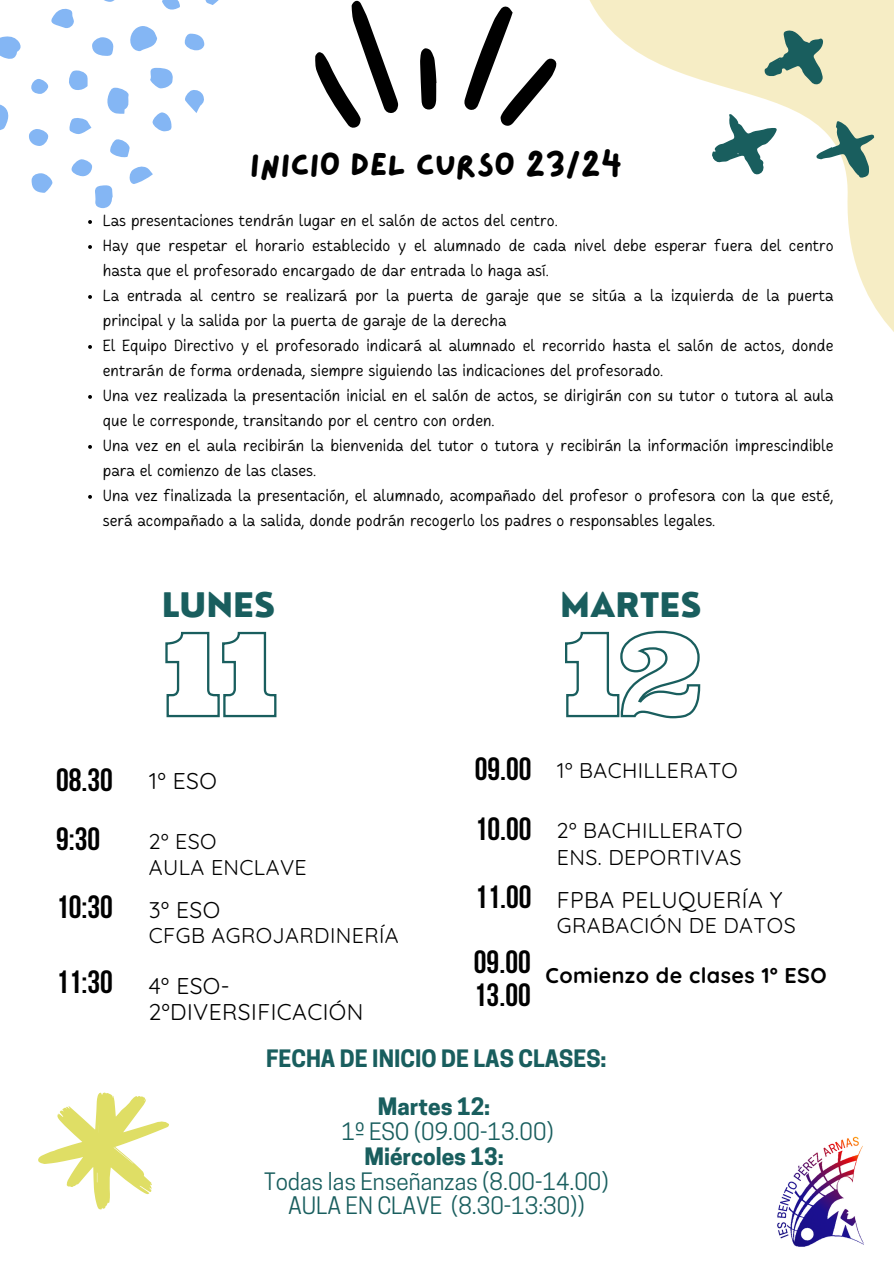
<style>
.page{position:relative;width:894px;height:1264px;background:#fff}
.page>*{position:absolute;margin:0;border:0;box-sizing:border-box;transform-origin:0 0}
.t1{font:800 33px "Nourd";color:#195e5e}
.t2{font:32.7px "Lazydog";color:#000}
.t3{font:700 32.1px "Bebas Neue";color:#000}
.t4{font:22.8px "Quicksand";letter-spacing:.02em;color:#000}
.t5{font:22.5px "Cooper Hewitt";color:#195e5e}
.t6{font:700 22.5px "Cooper Hewitt";color:#195e5e}
.t7{font:21.45px "Quicksand";letter-spacing:.02em;color:#000}
.t8{font:700 21.45px "Quicksand";letter-spacing:.02em;color:#000}
.t9{font:21.3px "Quicksand";letter-spacing:.02em;color:#000}
.t10{font:16.05px/25px "Cakerolli";color:#000}
</style>
<div class="page">
<svg style="left:315px;top:0;width:83px;height:128px"></svg>
<svg style="left:464px;top:6px;width:93px;height:120px"></svg>
<svg style="left:420px;top:48px;width:16px;height:62px"></svg>
<svg style="left:589px;top:0;width:304px;height:331px"></svg>
<svg style="left:0;top:104px;width:9px;height:26px"></svg>
<svg style="left:130px;top:26px;width:27px;height:26px"></svg>
<svg style="left:107px;top:88px;width:22px;height:26px"></svg>
<svg style="left:0;top:36px;width:21px;height:23px"></svg>
<svg style="left:150px;top:68px;width:23px;height:20px"></svg>
<svg style="left:104px;top:0;width:11px;height:2px"></svg>
<svg style="left:95px;top:185px;width:18px;height:23px"></svg>
<svg style="left:92px;top:37px;width:22px;height:19px"></svg>
<svg style="left:51px;top:8px;width:23px;height:20px"></svg>
<svg style="left:32px;top:173px;width:20px;height:20px"></svg>
<svg style="left:69px;top:70px;width:19px;height:20px"></svg>
<svg style="left:185px;top:90px;width:19px;height:23px"></svg>
<svg style="left:129px;top:166px;width:24px;height:18px"></svg>
<svg style="left:110px;top:139px;width:20px;height:19px"></svg>
<svg style="left:152px;top:112px;width:20px;height:20px"></svg>
<svg style="left:69px;top:118px;width:22px;height:16px"></svg>
<svg style="left:71px;top:159px;width:21px;height:17px"></svg>
<svg style="left:185px;top:33px;width:19px;height:18px"></svg>
<svg style="left:29px;top:129px;width:19px;height:17px"></svg>
<svg style="left:31px;top:79px;width:17px;height:15px"></svg>
<svg style="left:162px;top:0;width:18px;height:10px"></svg>
<svg style="left:205px;top:0;width:14px;height:5px"></svg>
<svg style="left:38px;top:1092px;width:131px;height:117px"></svg>
<img style="left:777px;top:1136px;width:87px;height:111px">
<svg style="left:699px;top:20px;width:187px;height:171px"></svg>
<svg style="left:88px;top:220px;width:4px;height:4px"></svg>
<svg style="left:88px;top:245px;width:4px;height:4px"></svg>
<svg style="left:88px;top:295px;width:4px;height:4px"></svg>
<svg style="left:88px;top:345px;width:4px;height:4px"></svg>
<svg style="left:88px;top:395px;width:4px;height:4px"></svg>
<svg style="left:88px;top:445px;width:4px;height:4px"></svg>
<svg style="left:88px;top:495px;width:4px;height:4px"></svg>
<svg style="left:165px;top:631px;width:112px;height:87px"></svg>
<svg style="left:565px;top:630px;width:136px;height:89px"></svg>
<p class="t2" style="left:250px;top:149px;width:373px">INICIO DEL CURSO 23/24</p>
<p class="t10" style="left:103px;top:209px;width:456px">Las presentaciones tendrán lugar en el salón de actos del centro.</p>
<p class="t10" style="left:103px;top:234px;width:732px">Hay que respetar el horario establecido y el alumnado de cada nivel debe esperar fuera del centro hasta que el profesorado encargado de dar entrada lo haga así.</p>
<p class="t10" style="left:103px;top:284px;width:732px">La entrada al centro se realizará por la puerta de garaje que se sitúa a la izquierda de la puerta principal y la salida por la puerta de garaje de la derecha</p>
<p class="t10" style="left:103px;top:334px;width:732px">El Equipo Directivo y el profesorado indicará al alumnado el recorrido hasta el salón de actos, donde entrarán de forma ordenada, siempre siguiendo las indicaciones del profesorado.</p>
<p class="t10" style="left:103px;top:384px;width:732px">Una vez realizada la presentación inicial en el salón de actos, se dirigirán con su tutor o tutora al aula que le corresponde, transitando por el centro con orden.</p>
<p class="t10" style="left:103px;top:434px;width:732px">Una vez en el aula recibirán la bienvenida del tutor o tutora y recibirán la información imprescindible para el comienzo de las clases.</p>
<p class="t10" style="left:103px;top:484px;width:732px">Una vez finalizada la presentación, el alumnado, acompañado del profesor o profesora con la que esté, será acompañado a la salida, donde podrán recogerlo los padres o responsables legales.</p>
<p class="t1" style="left:162px;top:584px;width:115px">LUNES</p>
<p class="t3" style="left:56px;top:766px;width:58px">08.30</p>
<p class="t4" style="left:149px;top:766px;width:69px">1º ESO</p>
<p class="t3" style="left:56px;top:826px;width:46px">9:30</p>
<p class="t7" style="left:149px;top:827px;width:69px">2º ESO</p>
<p class="t3" style="left:56px;top:893px;width:58px">10:30</p>
<p class="t3" style="left:56px;top:968px;width:58px">11:30</p>
<p class="t7" style="left:149px;top:854px;width:159px">AULA ENCLAVE</p>
<p class="t4" style="left:149px;top:895px;width:73px">3º ESO</p>
<p class="t7" style="left:149px;top:921px;width:251px">CFGB AGROJARDINERÍA</p>
<p class="t4" style="left:149px;top:970px;width:82px">4º ESO-</p>
<p class="t4" style="left:149px;top:996px;width:216px">2ºDIVERSIFICACIÓN</p>
<p class="t1" style="left:560px;top:584px;width:143px">MARTES</p>
<p class="t3" style="left:474px;top:756px;width:58px">09.00</p>
<p class="t9" style="left:556px;top:756px;width:182px">1º BACHILLERATO</p>
<p class="t3" style="left:474px;top:816px;width:58px">10.00</p>
<p class="t7" style="left:556px;top:817px;width:187px">2º BACHILLERATO</p>
<p class="t3" style="left:474px;top:883px;width:58px">11.00</p>
<p class="t3" style="left:474px;top:949px;width:58px">09.00</p>
<p class="t3" style="left:474px;top:981px;width:58px">13.00</p>
<p class="t7" style="left:556px;top:843px;width:186px">ENS. DEPORTIVAS</p>
<p class="t4" style="left:556px;top:885px;width:227px">FPBA PELUQUERÍA Y</p>
<p class="t7" style="left:556px;top:911px;width:240px">GRABACIÓN DE DATOS</p>
<p class="t8" style="left:545px;top:961px;width:282px">Comienzo de clases 1º ESO</p>
<p class="t6" style="left:266px;top:1049px;width:342px">FECHA DE INICIO DE LAS CLASES:</p>
<p class="t6" style="left:378px;top:1098px;width:114px">Martes 12:</p>
<p class="t5" style="left:341px;top:1123px;width:213px">1º ESO (09.00-13.00)</p>
<p class="t6" style="left:364px;top:1147px;width:141px">Miércoles 13:</p>
<p class="t5" style="left:264px;top:1172px;width:346px">Todas las Enseñanzas (8.00-14.00)</p>
<p class="t5" style="left:288px;top:1197px;width:298px">AULA EN CLAVE (8.30-13:30))</p>
</div>
